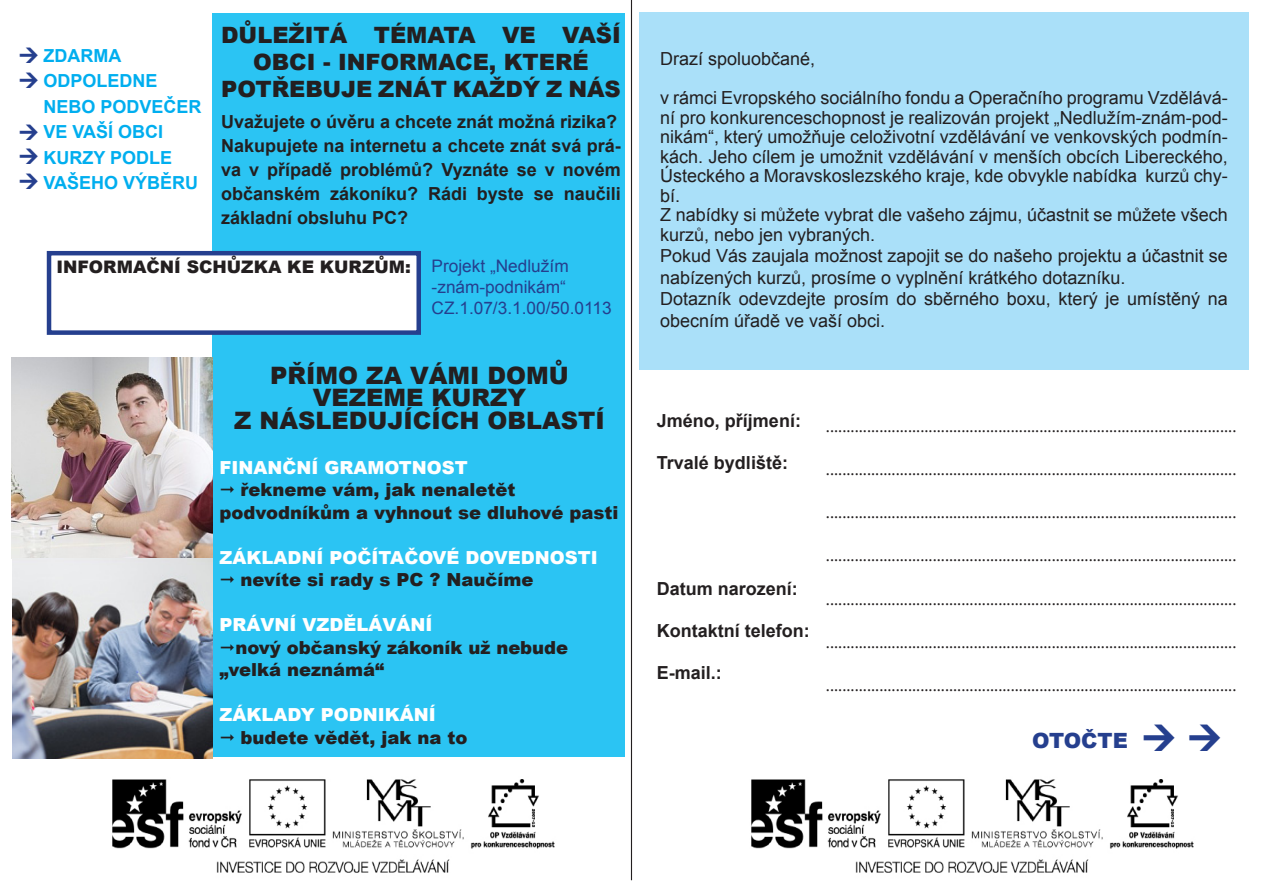
<style>
.page{position:relative;width:1263px;height:893px;background:#fff}
.page>*{position:absolute;margin:0;border:0;box-sizing:border-box;transform-origin:0 0}
.t1{font:900 24px "Arial";color:#231f20}
.t2{font:900 22.5px/27px "Arial";color:#231f20;text-align:center}
.t3{font:900 21px "Arial";color:#253f8e}
.t4{font:18px "Minion Pro";color:#231f20}
.t5{font:18px/19.5px "Arial";color:#231f20}
.t6{font:700 18px/24px "Arial";color:#231f20;text-align:justify}
.t7{font:900 18px "Arial";color:#231f20}
.t8{font:900 18px "Arial";color:#fff}
.t9{font:700 18px "Arial";color:#00aeef}
.t10{font:17.25px/20.7px "Arial";color:#253f8e}
.t11{font:900 17.25px "Arial";color:#231f20}
</style>
<div class="page">
<hr style="left:631px;top:0;width:1px;height:880px;background:#231f20">
<div style="left:213px;top:13px;width:412px;height:744px;background:#2bc4f3"></div>
<img style="left:112px;top:779px;width:443px;height:94px">
<div style="left:47px;top:251px;width:374px;height:84px;background:#fff;border:4px solid #253f8e"></div>
<img style="left:751px;top:779px;width:443px;height:94px">
<div style="left:639px;top:13px;width:610px;height:357px;background:#aae0f9"></div>
<img style="left:12px;top:357px;width:201px;height:401px">
<p class="t9" style="left:44px;top:43px;width:79px">ZDARMA</p>
<p class="t9" style="left:44px;top:69px;width:116px">ODPOLEDNE</p>
<p class="t9" style="left:44px;top:94px;width:160px">NEBO PODVEČER</p>
<p class="t9" style="left:44px;top:120px;width:121px">VE VAŠÍ OBCI</p>
<p class="t9" style="left:44px;top:145px;width:130px">KURZY PODLE</p>
<p class="t9" style="left:44px;top:171px;width:156px">VAŠEHO VÝBĚRU</p>
<p class="t2" style="left:221px;top:21px;width:401px">DŮLEŽITÁ TÉMATA VE VAŠÍ<br>OBCI - INFORMACE, KTERÉ</p>
<p class="t2" style="left:221px;top:75px;width:401px">POTŘEBUJE ZNÁT KAŽDÝ Z NÁS</p>
<p class="t6" style="left:221px;top:110px;width:398px">Uvažujete o úvěru a chcete znát možná rizika?</p>
<p class="t6" style="left:221px;top:134px;width:401px">Nakupujete na internetu a chcete znát svá prá&shy;va v případě problémů? Vyznáte se v novém občanském zákoníku? Rádi byste se naučili základní obsluhu PC?</p>
<p class="t11" style="left:56px;top:255px;width:356px">INFORMAČNÍ SCHŮZKA KE KURZŮM:</p>
<p class="t10" style="left:432px;top:256px;width:181px">Projekt „Nedlužím -znám-podnikám“<br>CZ.1.07/3.1.00/50.0113</p>
<p class="t1" style="left:270px;top:358px;width:300px">PŘÍMO ZA VÁMI DOMŮ</p>
<p class="t1" style="left:313px;top:380px;width:215px">VEZEME KURZY</p>
<p class="t1" style="left:234px;top:403px;width:372px">Z NÁSLEDUJÍCÍCH OBLASTÍ</p>
<p class="t8" style="left:220px;top:454px;width:250px">FINANČNÍ GRAMOTNOST</p>
<p class="t7" style="left:220px;top:477px;width:298px">◻ řekneme vám, jak nenaletět</p>
<p class="t7" style="left:220px;top:499px;width:400px">podvodníkům a vyhnout se dluhové pasti</p>
<p class="t8" style="left:220px;top:544px;width:380px">ZÁKLADNÍ POČÍTAČOVÉ DOVEDNOSTI</p>
<p class="t7" style="left:220px;top:567px;width:315px">◻ nevíte si rady s PC ? Naučíme</p>
<p class="t8" style="left:220px;top:612px;width:215px">PRÁVNÍ VZDĚLÁVÁNÍ</p>
<p class="t7" style="left:220px;top:634px;width:350px">◻nový občanský zákoník už nebude</p>
<p class="t7" style="left:220px;top:657px;width:166px">„velká neznámá“</p>
<p class="t8" style="left:220px;top:702px;width:218px">ZÁKLADY PODNIKÁNÍ</p>
<p class="t7" style="left:220px;top:724px;width:250px">◻ budete vědět, jak na to</p>
<p class="t5" style="left:660px;top:49px;width:157px">Drazí spoluobčané,</p>
<p class="t5" style="left:660px;top:88px;width:569px;text-align:justify">v rámci Evropského sociálního fondu a Operačního programu Vzdělává&shy;ní pro konkurenceschopnost je realizován projekt „Nedlužím-znám-pod&shy;nikám“, který umožňuje celoživotní vzdělávání ve venkovských podmín&shy;kách. Jeho cílem je umožnit vzdělávání v menších obcích Libereckého, Ústeckého a Moravskoslezského kraje, kde obvykle nabídka kurzů chy&shy;bí.</p>
<p class="t5" style="left:660px;top:205px;width:569px">Z nabídky si můžete vybrat dle vašeho zájmu, účastnit se můžete všech kurzů, nebo jen vybraných.</p>
<p class="t5" style="left:660px;top:245px;width:569px;line-height:21.6px">Pokud Vás zaujala možnost zapojit se do našeho projektu a účastnit se nabízených kurzů, prosíme o vyplnění krátkého dotazníku.</p>
<p class="t5" style="left:660px;top:288px;width:569px;line-height:21.6px">Dotazník odevzdejte prosím do sběrného boxu, který je umístěný na obecním úřadě ve vaší obci.</p>
<p class="t6" style="left:657px;top:409px;width:146px">Jméno, příjmení:</p>
<p class="t6" style="left:657px;top:451px;width:133px">Trvalé bydliště:</p>
<p class="t6" style="left:657px;top:577px;width:143px">Datum narození:</p>
<p class="t6" style="left:657px;top:619px;width:154px">Kontaktní telefon:</p>
<p class="t6" style="left:657px;top:661px;width:67px">E-mail.:</p>
<p class="t4" style="left:826px;top:414px;width:412px">....................................................................................................</p>
<p class="t4" style="left:826px;top:457px;width:412px">....................................................................................................</p>
<p class="t4" style="left:826px;top:500px;width:412px">....................................................................................................</p>
<p class="t4" style="left:826px;top:543px;width:412px">....................................................................................................</p>
<p class="t4" style="left:826px;top:587px;width:412px">....................................................................................................</p>
<p class="t4" style="left:826px;top:630px;width:412px">....................................................................................................</p>
<p class="t4" style="left:826px;top:673px;width:412px">....................................................................................................</p>
<p class="t3" style="left:1032px;top:725px;width:97px">OTOČTE</p>
</div>
